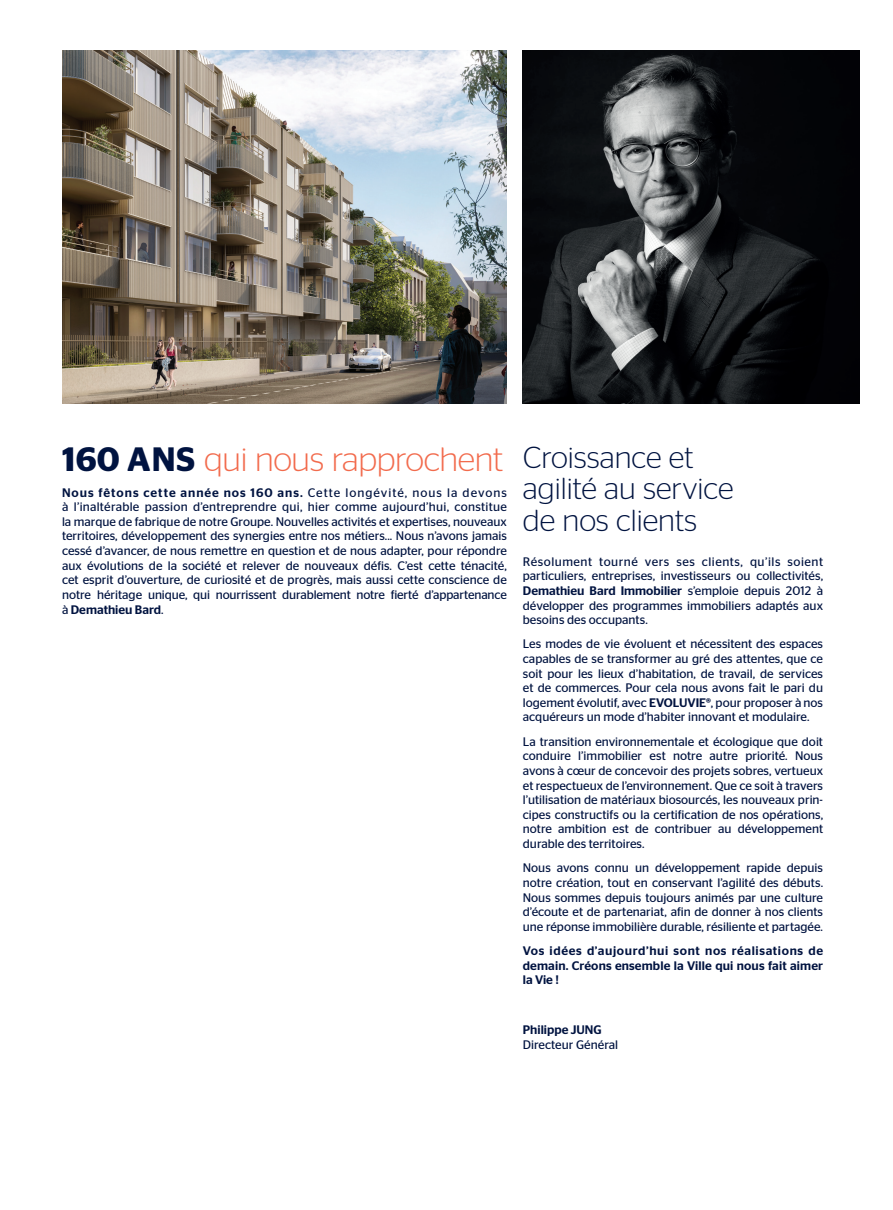
<style>
.page{position:relative;width:893px;height:1210px;background:#fff}
.page>*{position:absolute;margin:0;border:0;box-sizing:border-box;transform-origin:0 0}
.t1{font:300 33.75px "Stag Sans";letter-spacing:-.01em;color:#f26b4d}
.t2{font:300 30.3px/31.5px "Stag Sans";color:#001340}
.t3{font:12.3px/14.7px "Stag Sans";color:#001340;text-align:justify}
.t4{font:500 12.3px/14.7px "Stag Sans";letter-spacing:.01em;color:#001340;text-align:justify}
.s1{font-weight:600;color:#001340}
.s2{font-weight:500}
.s3{font-weight:700}
</style>
<div class="page">
<img style="left:62px;top:51px;width:445px;height:352px">
<img style="left:523px;top:51px;width:336px;height:352px">
<h1 class="t1" style="left:62px;top:440px;width:443px"><span class="s1">160 ANS</span> qui nous rapprochent</h1>
<p class="t3" style="left:62px;top:485px;width:446px"><span class="s2">Nous fêtons cette année nos 160 ans.</span> Cette longévité, nous la devons à l’inaltérable passion d’entreprendre qui, hier comme aujourd’hui, constitue la marque de fabrique de notre Groupe. Nouvelles activités et expertises, nouveaux territoires, développement des synergies entre nos métiers... Nous n’avons jamais cessé d’avancer, de nous remettre en question et de nous adapter, pour répondre aux évolutions de la société et relever de nouveaux défis. C’est cette ténacité, cet esprit d’ouverture, de curiosité et de progrès, mais aussi cette conscience de notre héritage unique, qui nourrissent durablement notre fierté d’appartenance à <span class="s2">Demathieu Bard</span>.</p>
<h2 class="t2" style="left:523px;top:441px;width:212px">Croissance et agilité au service de nos clients</h2>
<p class="t3" style="left:523px;top:554px;width:302px">Résolument tourné vers ses clients, qu’ils soient particuliers, entreprises, investisseurs ou collectivités, <span class="s2">Demathieu Bard Immobilier</span> s’emploie depuis 2012 à développer des programmes immobiliers adaptés aux besoins des occupants.</p>
<p class="t3" style="left:523px;top:636px;width:302px">Les modes de vie évoluent et nécessitent des espaces capables de se transformer au gré des attentes, que ce soit pour les lieux d’habitation, de travail, de services et de commerces. Pour cela nous avons fait le pari du logement évolutif, avec <span class="s2">EVOLUVIE</span><span class="s3">®</span>, pour proposer à nos acquéreurs un mode d’habiter innovant et modulaire.</p>
<p class="t3" style="left:523px;top:734px;width:302px">La transition environnementale et écologique que doit conduire l’immobilier est notre autre priorité. Nous avons à cœur de concevoir des projets sobres, vertueux et respectueux de l’environnement. Que ce soit à travers l’utilisation de matériaux biosourcés, les nouveaux prin&shy;cipes constructifs ou la certification de nos opérations, notre ambition est de contribuer au développement durable des territoires.</p>
<p class="t3" style="left:523px;top:860px;width:302px">Nous avons connu un développement rapide depuis notre création, tout en conservant l’agilité des débuts.<br>Nous sommes depuis toujours animés par une culture d’écoute et de partenariat, afin de donner à nos clients une réponse immobilière durable, résiliente et partagée.</p>
<p class="t4" style="left:523px;top:943px;width:302px">Vos idées d’aujourd’hui sont nos réalisations de demain. Créons ensemble la Ville qui nous fait aimer la Vie !</p>
<p class="t4" style="left:523px;top:1022px;width:80px">Philippe JUNG</p>
<p class="t3" style="left:523px;top:1037px;width:97px">Directeur Général</p>
</div>
